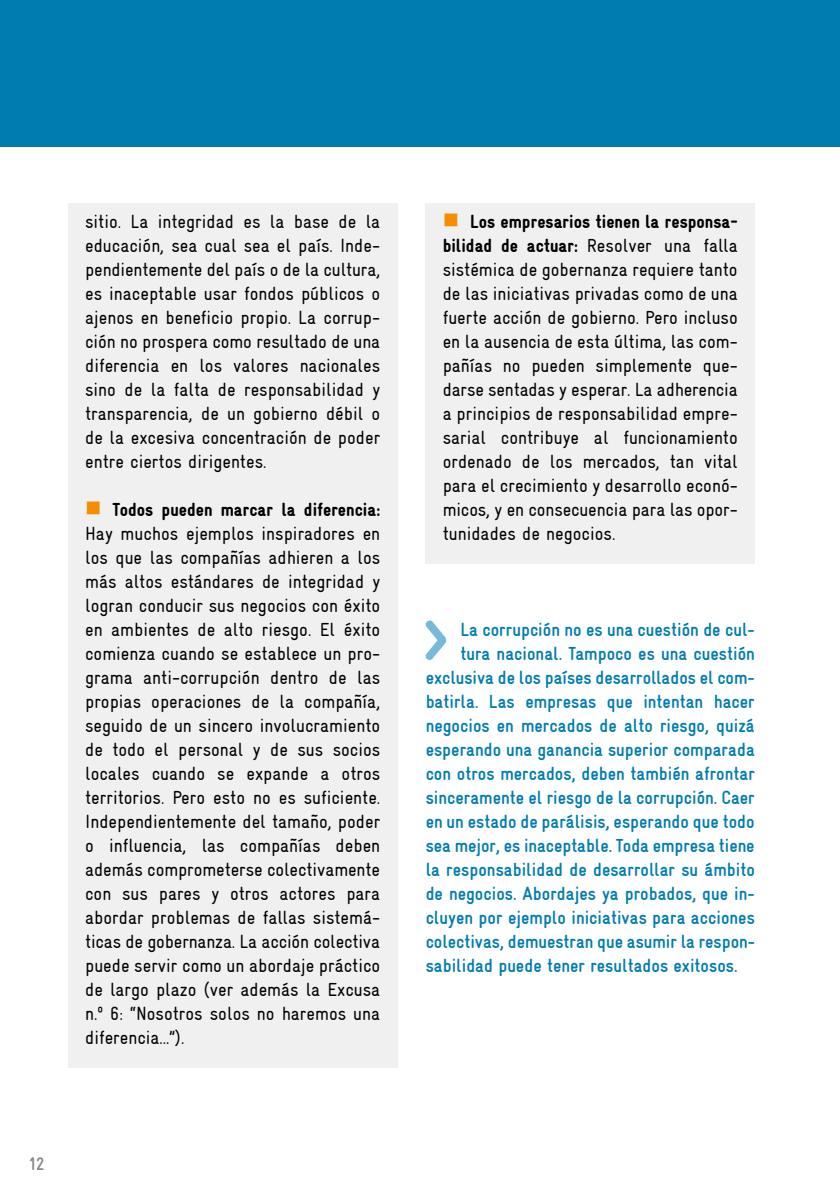
<style>
.page{position:relative;width:840px;height:1191px;background:#fff}
.page>*{position:absolute;margin:0;border:0;box-sizing:border-box;transform-origin:0 0}
.t1{font:condensed 19px/24px "Gravur";color:#000;text-align:justify}
.t2{font:700 condensed 19px "Gravur";color:#007cb0}
.t3{font:900 condensed 19px "Gravur";color:#000}
.t4{font:700 condensed 18px "Gravur";color:#878787}
.s1{font-weight:900}
</style>
<div class="page">
<div style="left:0;top:0;width:839px;height:147px;background:#007cb0"></div>
<div style="left:68px;top:204px;width:329px;height:864px;background:#f0f0f0"></div>
<div style="left:425px;top:204px;width:329px;height:360px;background:#f0f0f0"></div>
<svg style="left:425px;top:620px;width:21px;height:40px"></svg>
<p class="t1" style="left:85px;top:209px;width:296px">sitio. La integridad es la base de la educación, sea cual sea el país. Inde&shy;pendientemente del país o de la cultura, es inaceptable usar fondos públicos o ajenos en beneficio propio. La corrup&shy;ción no prospera como resultado de una diferencia en los valores nacionales sino de la falta de responsabilidad y transparencia, de un gobierno débil o de la excesiva concentración de poder entre ciertos dirigentes.</p>
<p class="t3" style="left:112px;top:499px;width:269px">Todos pueden marcar la diferencia:</p>
<p class="t1" style="left:85px;top:521px;width:296px">Hay muchos ejemplos inspiradores en los que las compañías adhieren a los más altos estándares de integridad y logran conducir sus negocios con éxito en ambientes de alto riesgo. El éxito comienza cuando se establece un pro&shy;grama anti-corrupción dentro de las propias operaciones de la compañía, seguido de un sincero involucramiento de todo el personal y de sus socios locales cuando se expande a otros territorios. Pero esto no es suficiente.<br>Independientemente del tamaño, poder o influencia, las compañías deben además comprometerse colectivamente con sus pares y otros actores para abordar problemas de fallas sistemá&shy;ticas de gobernanza. La acción colectiva puede servir como un abordaje práctico de largo plazo (ver además la Excusa n.º 6: “Nosotros solos no haremos una diferencia…”).</p>
<p class="t4" style="left:28px;top:1154px;width:18px">12</p>
<p class="t1" style="left:442px;top:209px;width:296px;text-indent:27px"><span class="s1">Los empresarios tienen la responsa&shy;bilidad de actuar:</span> Resolver una falla sistémica de gobernanza requiere tanto de las iniciativas privadas como de una fuerte acción de gobierno. Pero incluso en la ausencia de esta última, las com&shy;pañías no pueden simplemente que&shy;darse sentadas y esperar. La adherencia a principios de responsabilidad empre&shy;sarial contribuye al funcionamiento ordenado de los mercados, tan vital para el crecimiento y desarrollo econó&shy;micos, y en consecuencia para las opor&shy;tunidades de negocios.</p>
<p class="t2" style="left:460px;top:619px;width:296px">La corrupción no es una cuestión de cul-</p>
<p class="t2" style="left:460px;top:643px;width:296px">tura nacional. Tampoco es una cuestión</p>
<p class="t2" style="left:425px;top:667px;width:330px">exclusiva de los países desarrollados el com-</p>
<p class="t2" style="left:425px;top:691px;width:330px">batirla. Las empresas que intentan hacer</p>
<p class="t2" style="left:425px;top:715px;width:330px">negocios en mercados de alto riesgo, quizá</p>
<p class="t2" style="left:425px;top:739px;width:330px">esperando una ganancia superior comparada</p>
<p class="t2" style="left:425px;top:763px;width:330px">con otros mercados, deben también afrontar</p>
<p class="t2" style="left:425px;top:787px;width:330px">sinceramente el riesgo de la corrupción. Caer</p>
<p class="t2" style="left:425px;top:811px;width:330px">en un estado de parálisis, esperando que todo</p>
<p class="t2" style="left:425px;top:835px;width:330px">sea mejor, es inaceptable. Toda empresa tiene</p>
<p class="t2" style="left:425px;top:859px;width:330px">la responsabilidad de desarrollar su ámbito</p>
<p class="t2" style="left:425px;top:883px;width:330px">de negocios. Abordajes ya probados, que in-</p>
<p class="t2" style="left:425px;top:907px;width:330px">cluyen por ejemplo iniciativas para acciones</p>
<p class="t2" style="left:425px;top:931px;width:331px">colectivas, demuestran que asumir la respon-</p>
<p class="t2" style="left:425px;top:955px;width:313px">sabilidad puede tener resultados exitosos.</p>
</div>
